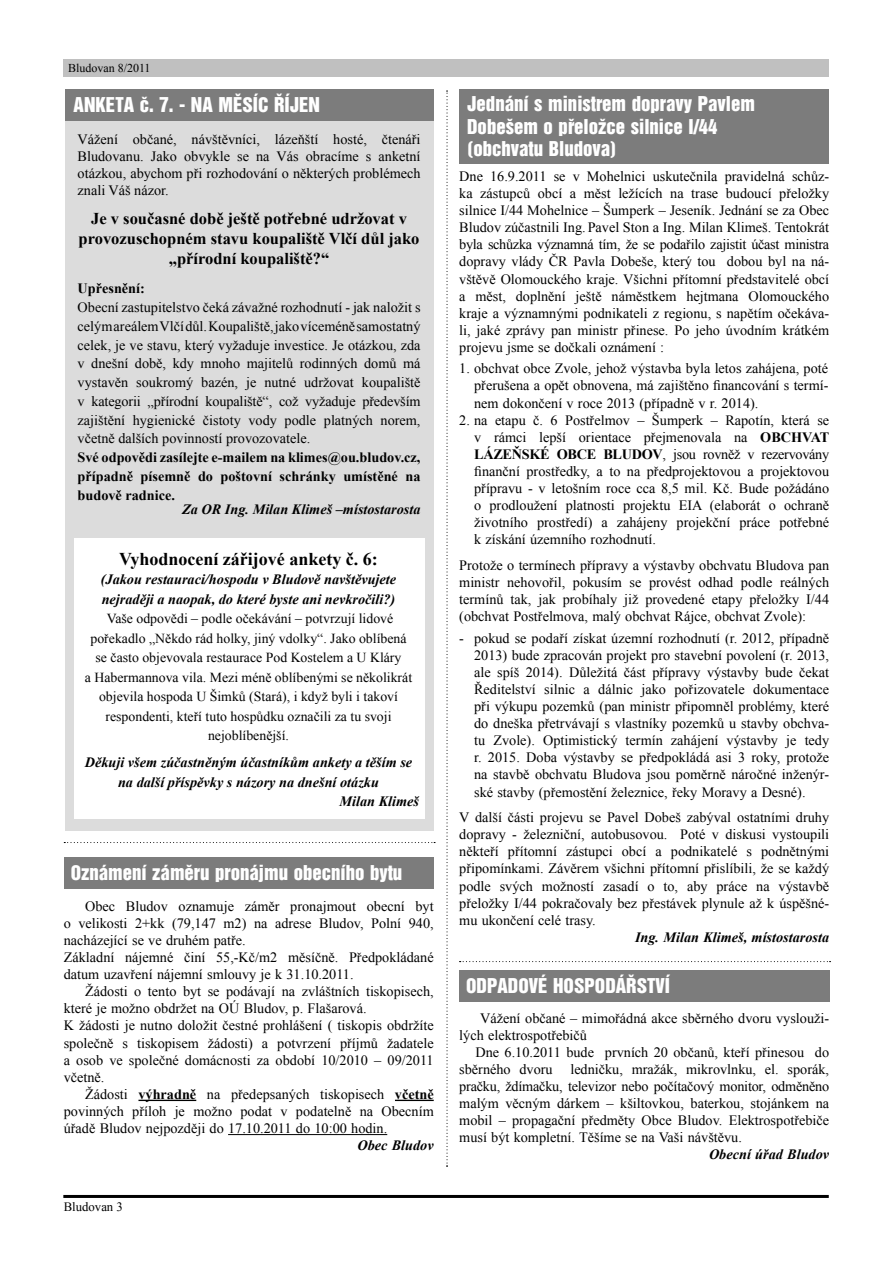
<style>
.page{position:relative;width:893px;height:1263px;background:#fff}
.page>*{position:absolute;margin:0;border:0;box-sizing:border-box;transform-origin:0 0}
.t1{font:18.75px/22.5px "Switzerland Inserat CE";color:#fff}
.t2{font:700 18px "Times New Roman";color:#000}
.t3{font:700 16.5px/19.8px "Times New Roman";color:#000;text-align:center}
.t4{font:14.25px/17.1px "Times New Roman";color:#000;text-align:justify}
.t5{font:italic 700 14.25px/19.5px "Times New Roman";color:#000}
.t6{font:700 14.25px/18.8px "Times New Roman";color:#000;text-align:justify}
.t7{font:13.8px/19.5px "Times New Roman";color:#000;text-align:center}
.t8{font:12.75px "Times New Roman";color:#000}
.t9{font:12px "Times New Roman";color:#000}
.s1{font-weight:700}
</style>
<div class="page">
<hr style="left:63px;top:1195px;width:766px;height:3px;background:#000">
<div style="left:64px;top:60px;width:765px;height:17px;background:#c0c0c0"></div>
<hr style="left:138px;top:1100px;width:58px;height:1px;background:#000">
<hr style="left:395px;top:1100px;width:39px;height:1px;background:#000">
<hr style="left:228px;top:1134px;width:159px;height:1px;background:#000">
<div style="left:65px;top:99px;width:369px;height:732px;background:#dcdcdc"></div>
<div style="left:65px;top:89px;width:369px;height:32px;background:#7c7c7c"></div>
<div style="left:74px;top:538px;width:351px;height:281px;background:#fff"></div>
<div style="left:64px;top:857px;width:370px;height:31px;background:#7c7c7c"></div>
<svg style="left:64px;top:842px;width:371px;height:1px"></svg>
<svg style="left:446px;top:91px;width:2px;height:1076px"></svg>
<svg style="left:460px;top:961px;width:371px;height:1px"></svg>
<div style="left:459px;top:89px;width:370px;height:74px;background:#7c7c7c"></div>
<div style="left:459px;top:971px;width:371px;height:31px;background:#7c7c7c"></div>
<p class="t9" style="left:68px;top:60px;width:84px">Bludovan 8/2011</p>
<h1 class="t1" style="left:74px;top:93px;width:248px">ANKETA č. 7. - NA MĚSÍC ŘÍJEN</h1>
<p class="t4" style="left:78px;top:131px;width:344px">Vážení občané, návštěvníci, lázeňští hosté, čtenáři Bludovanu. Jako obvykle se na Vás obracíme s anketní otázkou, abychom při rozhodování o některých problémech znali Váš názor.</p>
<p class="t3" style="left:79px;top:208px;width:342px">Je v současné době ještě potřebné udržovat v provozuschopném stavu koupaliště Vlčí důl jako „přírodní koupaliště?“</p>
<p class="t6" style="left:78px;top:279px;width:69px">Upřesnění:</p>
<p class="t4" style="left:78px;top:298px;width:344px;line-height:18.8px">Obecní zastupitelstvo čeká závažné rozhodnutí - jak naložit s celým areálem Vlčí důl. Koupaliště, jako víceméně samostatný celek, je ve stavu, který vyžaduje investice. Je otázkou, zda v dnešní době, kdy mnoho majitelů rodinných domů má vystavěn soukromý bazén, je nutné udržovat koupaliště v kategorii „přírodní koupaliště“, což vyžaduje především zajištění hygienické čistoty vody podle platných norem, včetně dalších povinností provozovatele.</p>
<p class="t6" style="left:78px;top:448px;width:344px">Své odpovědi zasílejte e-mailem na klimes@ou.bludov.cz, případně písemně do poštovní schránky umístěné na budově radnice.</p>
<p class="t5" style="left:182px;top:499px;width:240px">Za OR Ing. Milan Klimeš –místostarosta</p>
<p class="t2" style="left:119px;top:546px;width:260px">Vyhodnocení zářijové ankety č. 6:</p>
<p class="t5" style="left:101px;top:569px;width:297px">(Jakou restauraci/hospodu v Bludově navštěvujete nejraději a naopak, do které byste ani nevkročili?)</p>
<p class="t7" style="left:85px;top:609px;width:329px">Vaše odpovědi – podle očekávání – potvrzují lidové pořekadlo „Někdo rád holky, jiný vdolky“. Jako oblíbená se často objevovala restaurace Pod Kostelem a U Kláry<br>a Habermannova vila. Mezi méně oblíbenými se několikrát objevila hospoda U Šimků (Stará), i když byli i takoví respondenti, kteří tuto hospůdku označili za tu svoji nejoblíbenější.</p>
<p class="t5" style="left:85px;top:752px;width:329px">Děkuji všem zúčastněným účastníkům ankety a těším se</p>
<p class="t5" style="left:118px;top:772px;width:262px">na další příspěvky s názory na dnešní otázku</p>
<p class="t5" style="left:340px;top:791px;width:81px">Milan Klimeš</p>
<h1 class="t1" style="left:71px;top:861px;width:333px">Oznámení záměru pronájmu obecního bytu</h1>
<p class="t4" style="left:64px;top:897px;width:371px;text-align:left;text-indent:21px">Obec Bludov oznamuje záměr pronajmout obecní byt o velikosti 2+kk (79,147 m2) na adrese Bludov, Polní 940, nacházející se ve druhém patře.<br>Základní nájemné činí 55,-Kč/m2 měsíčně. Předpokládané datum uzavření nájemní smlouvy je k 31.10.2011.</p>
<p class="t4" style="left:64px;top:983px;width:371px;text-align:left;text-indent:21px">Žádosti o tento byt se podávají na zvláštních tiskopisech, které je možno obdržet na OÚ Bludov, p. Flašarová.<br>K žádosti je nutno doložit čestné prohlášení ( tiskopis obdržíte společně s tiskopisem žádosti) a potvrzení příjmů žadatele a osob ve společné domácnosti za období 10/2010 – 09/2011 včetně.</p>
<p class="t4" style="left:64px;top:1085px;width:371px;text-indent:21px">Žádosti <span class="s1">výhradně</span> na předepsaných tiskopisech <span class="s1">včetně </span>povinných příloh je možno podat v podatelně na Obecním úřadě Bludov nejpozději do 17.10.2011 do 10:00 hodin.</p>
<p class="t5" style="left:357px;top:1135px;width:78px">Obec Bludov</p>
<p class="t8" style="left:64px;top:1198px;width:61px">Bludovan 3</p>
<h1 class="t1" style="left:467px;top:92px;width:289px">Jednání s ministrem dopravy Pavlem<br>Dobešem o přeložce silnice I/44 (obchvatu Bludova)</h1>
<p class="t4" style="left:459px;top:167px;width:372px">Dne 16.9.2011 se v Mohelnici uskutečnila pravidelná schůz&shy;ka zástupců obcí a měst ležících na trase budoucí přeložky silnice I/44 Mohelnice – Šumperk – Jeseník. Jednání se za Obec Bludov zúčastnili Ing. Pavel Ston a Ing. Milan Klimeš. Tentokrát byla schůzka významná tím, že se podařilo zajistit účast ministra dopravy vlády ČR Pavla Dobeše, který tou dobou byl na ná&shy;vštěvě Olomouckého kraje. Všichni přítomní představitelé obcí a měst, doplnění ještě náměstkem hejtmana Olomouckého kraje a významnými podnikateli z regionu, s napětím očekáva&shy;li, jaké zprávy pan ministr přinese. Po jeho úvodním krátkém projevu jsme se dočkali oznámení :</p>
<p class="t4" style="left:474px;top:360px;width:356px;text-indent:-15px">1. obchvat obce Zvole, jehož výstavba byla letos zahájena, poté přerušena a opět obnovena, má zajištěno financování s termí&shy;nem dokončení v roce 2013 (případně v r. 2014).</p>
<p class="t4" style="left:474px;top:411px;width:357px;text-indent:-15px">2. na etapu č. 6 Postřelmov – Šumperk – Rapotín, která se v rámci lepší orientace přejmenovala na <span class="s1">OBCHVAT LÁZEŇSKÉ OBCE BLUDOV</span>, jsou rovněž v rezervovány finanční prostředky, a to na předprojektovou a projektovou přípravu - v letošním roce cca 8,5 mil. Kč. Bude požádáno o prodloužení platnosti projektu EIA (elaborát o ochraně životního prostředí) a zahájeny projekční práce potřebné k získání územního rozhodnutí.</p>
<p class="t4" style="left:459px;top:556px;width:371px">Protože o termínech přípravy a výstavby obchvatu Bludova pan ministr nehovořil, pokusím se provést odhad podle reálných termínů tak, jak probíhaly již provedené etapy přeložky I/44 (obchvat Postřelmova, malý obchvat Rájce, obchvat Zvole):</p>
<p class="t4" style="left:474px;top:629px;width:357px;text-indent:-15px">- pokud se podaří získat územní rozhodnutí (r. 2012, případně 2013) bude zpracován projekt pro stavební povolení (r. 2013, ale spíš 2014). Důležitá část přípravy výstavby bude čekat Ředitelství silnic a dálnic jako pořizovatele dokumentace při výkupu pozemků (pan ministr připomněl problémy, které do dneška přetrvávají s vlastníky pozemků u stavby obchva&shy;tu Zvole). Optimistický termín zahájení výstavby je tedy r. 2015. Doba výstavby se předpokládá asi 3 roky, protože na stavbě obchvatu Bludova jsou poměrně náročné inženýr&shy;ské stavby (přemostění železnice, řeky Moravy a Desné).</p>
<p class="t4" style="left:459px;top:808px;width:371px">V další části projevu se Pavel Dobeš zabýval ostatními druhy dopravy - železniční, autobusovou. Poté v diskusi vystoupili někteří přítomní zástupci obcí a podnikatelé s podnětnými připomínkami. Závěrem všichni přítomní přislíbili, že se každý podle svých možností zasadí o to, aby práce na výstavbě přeložky I/44 pokračovaly bez přestávek plynule až k úspěšné&shy;mu ukončení celé trasy.</p>
<p class="t5" style="left:635px;top:927px;width:196px">Ing. Milan Klimeš, místostarosta</p>
<h1 class="t1" style="left:466px;top:975px;width:205px">ODPADOVÉ HOSPODÁŘSTVÍ</h1>
<p class="t4" style="left:459px;top:1009px;width:371px;text-indent:21px">Vážení občané – mimořádná akce sběrného dvoru vyslouži&shy;lých elektrospotřebičů</p>
<p class="t4" style="left:459px;top:1043px;width:372px;text-indent:16px">Dne 6.10.2011 bude prvních 20 občanů, kteří přinesou do sběrného dvoru ledničku, mražák, mikrovlnku, el. sporák, pračku, ždímačku, televizor nebo počítačový monitor, odměněno malým věcným dárkem – kšiltovkou, baterkou, stojánkem na mobil – propagační předměty Obce Bludov. Elektrospotřebiče musí být kompletní. Těšíme se na Vaši návštěvu.</p>
<p class="t5" style="left:709px;top:1144px;width:122px">Obecní úřad Bludov</p>
</div>
